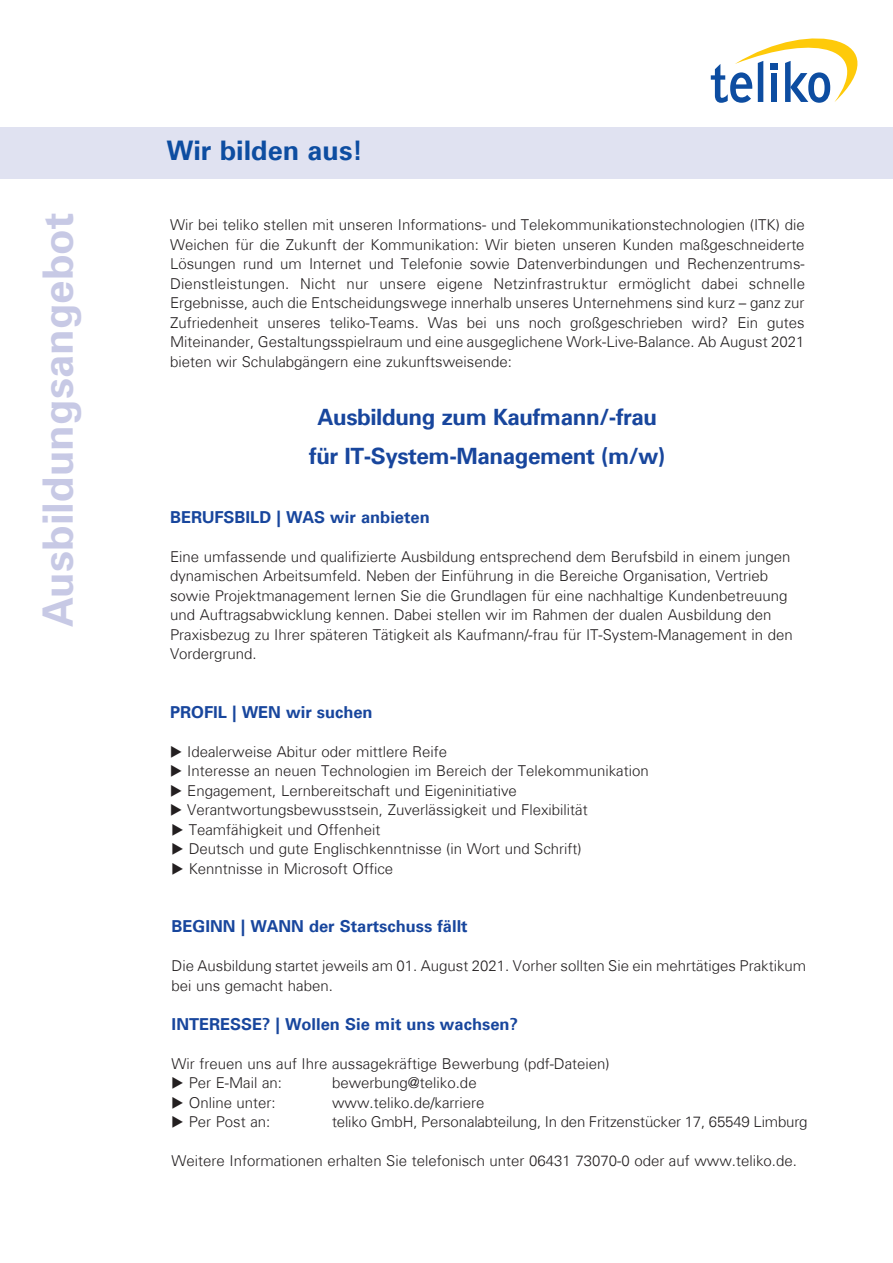
<style>
.page{position:relative;width:893px;height:1263px;background:#fff}
.page>*{position:absolute;margin:0;border:0;box-sizing:border-box;transform-origin:0 0}
.t1{font:700 42px "Univers Com 65";color:#c7c9e5}
.t2{font:700 27px "Univers Com 65";color:#0d4da1}
.Head_Copy_2{font:700 22.5px/39px "Univers Com 65";letter-spacing:-.02em;color:#18469d;text-align:center}
.Copy-9_13{font:700 16.5px "Univers Com 65";color:#18469d}
.Head_Copy_2-2{font:700 16.5px "Univers Com 65";color:#18469d}
.Copy-9_13-2{font:300 15px/19.5px "Univers Com 45";color:#231f20}
.s1{font-family:"European Pi Three";font-weight:400}
</style>
<div class="page">
<div style="left:0;top:128px;width:893px;height:51px;background:#e0e2f1"></div>
<svg style="left:711px;top:38px;width:147px;height:65px"></svg>
<h1 class="t1" style="left:33px;top:627px;width:416px;rotate:-90deg">Ausbildungsangebot</h1>
<h2 class="t2" style="left:166px;top:134px;width:198px">Wir bilden aus!</h2>
<p class="Copy-9_13-2" style="left:170px;top:215px;width:636px;text-align:justify">Wir bei teliko stellen mit unseren Informations- und Telekommunikationstechnologien (ITK) die Weichen für die Zukunft der Kommunikation: Wir bieten unseren Kunden maßgeschneiderte Lösungen rund um Internet und Telefonie sowie Datenverbindungen und Rechenzentrums-Dienstleistungen. Nicht nur unsere eigene Netzinfrastruktur ermöglicht dabei schnelle Ergebnisse, auch die Entscheidungswege innerhalb unseres Unternehmens sind kurz – ganz zur Zufriedenheit unseres teliko-Teams. Was bei uns noch großgeschrieben wird? Ein gutes Miteinander, Gestaltungsspielraum und eine ausgeglichene Work-Live-Balance. Ab August 2021 bieten wir Schulabgängern eine zukunftsweisende:</p>
<p class="Head_Copy_2" style="left:309px;top:398px;width:358px">Ausbildung zum Kaufmann/-frau für IT-System-Management (m/w)</p>
<p class="Head_Copy_2-2" style="left:170px;top:507px;width:261px">BERUFSBILD | WAS wir anbieten</p>
<p class="Copy-9_13-2" style="left:170px;top:547px;width:624px">Eine umfassende und qualifizierte Ausbildung entsprechend dem Berufsbild in einem jungen dynamischen Arbeitsumfeld. Neben der Einführung in die Bereiche Organisation, Vertrieb sowie Projektmanagement lernen Sie die Grundlagen für eine nachhaltige Kundenbetreuung und Auftragsabwicklung kennen. Dabei stellen wir im Rahmen der dualen Ausbildung den Praxisbezug zu Ihrer späteren Tätigkeit als Kaufmann/-frau für IT-System-Management in den Vordergrund.</p>
<p class="Copy-9_13" style="left:170px;top:702px;width:204px">PROFIL | WEN wir suchen</p>
<p class="Copy-9_13-2" style="left:170px;top:742px;width:279px"><span class="s1">b</span> Idealerweise Abitur oder mittlere Reife</p>
<p class="Copy-9_13-2" style="left:170px;top:761px;width:480px"><span class="s1">b</span> Interesse an neuen Technologien im Bereich der Telekommunikation</p>
<p class="Copy-9_13-2" style="left:170px;top:781px;width:348px"><span class="s1">b</span> Engagement, Lernbereitschaft und Eigeninitiative</p>
<p class="Copy-9_13-2" style="left:170px;top:800px;width:419px"><span class="s1">b</span> Verantwortungsbewusstsein, Zuverlässigkeit und Flexibilität</p>
<p class="Copy-9_13-2" style="left:172px;top:820px;width:210px"><span class="s1">b</span> Teamfähigkeit und Offenheit</p>
<p class="Copy-9_13-2" style="left:172px;top:839px;width:412px"><span class="s1">b</span> Deutsch und gute Englischkenntnisse (in Wort und Schrift)</p>
<p class="Copy-9_13-2" style="left:172px;top:859px;width:223px"><span class="s1">b</span> Kenntnisse in Microsoft Office</p>
<p class="Copy-9_13" style="left:172px;top:917px;width:298px">BEGINN | WANN der Startschuss fällt</p>
<p class="Copy-9_13-2" style="left:172px;top:956px;width:636px">Die Ausbildung startet jeweils am 01. August 2021. Vorher sollten Sie ein mehrtätiges Praktikum bei uns gemacht haben.</p>
<p class="Copy-9_13" style="left:172px;top:1014px;width:348px">INTERESSE? | Wollen Sie mit uns wachsen?</p>
<p class="Copy-9_13-2" style="left:172px;top:1054px;width:440px">Wir freuen uns auf Ihre aussagekräftige Bewerbung (pdf-Dateien)</p>
<p class="Copy-9_13-2" style="left:172px;top:1073px;width:112px"><span class="s1">b</span> Per E-Mail an:</p>
<p class="Copy-9_13-2" style="left:332px;top:1073px;width:146px">bewerbung@teliko.de</p>
<p class="Copy-9_13-2" style="left:172px;top:1093px;width:106px"><span class="s1">b</span> Online unter:</p>
<p class="Copy-9_13-2" style="left:332px;top:1093px;width:154px">www.teliko.de/karriere</p>
<p class="Copy-9_13-2" style="left:172px;top:1112px;width:100px"><span class="s1">b</span> Per Post an:</p>
<p class="Copy-9_13-2" style="left:332px;top:1112px;width:477px">teliko GmbH, Personalabteilung, In den Fritzenstücker 17, 65549 Limburg</p>
<p class="Copy-9_13-2" style="left:172px;top:1151px;width:627px">Weitere Informationen erhalten Sie telefonisch unter 06431 73070-0 oder auf www.teliko.de.</p>
</div>
